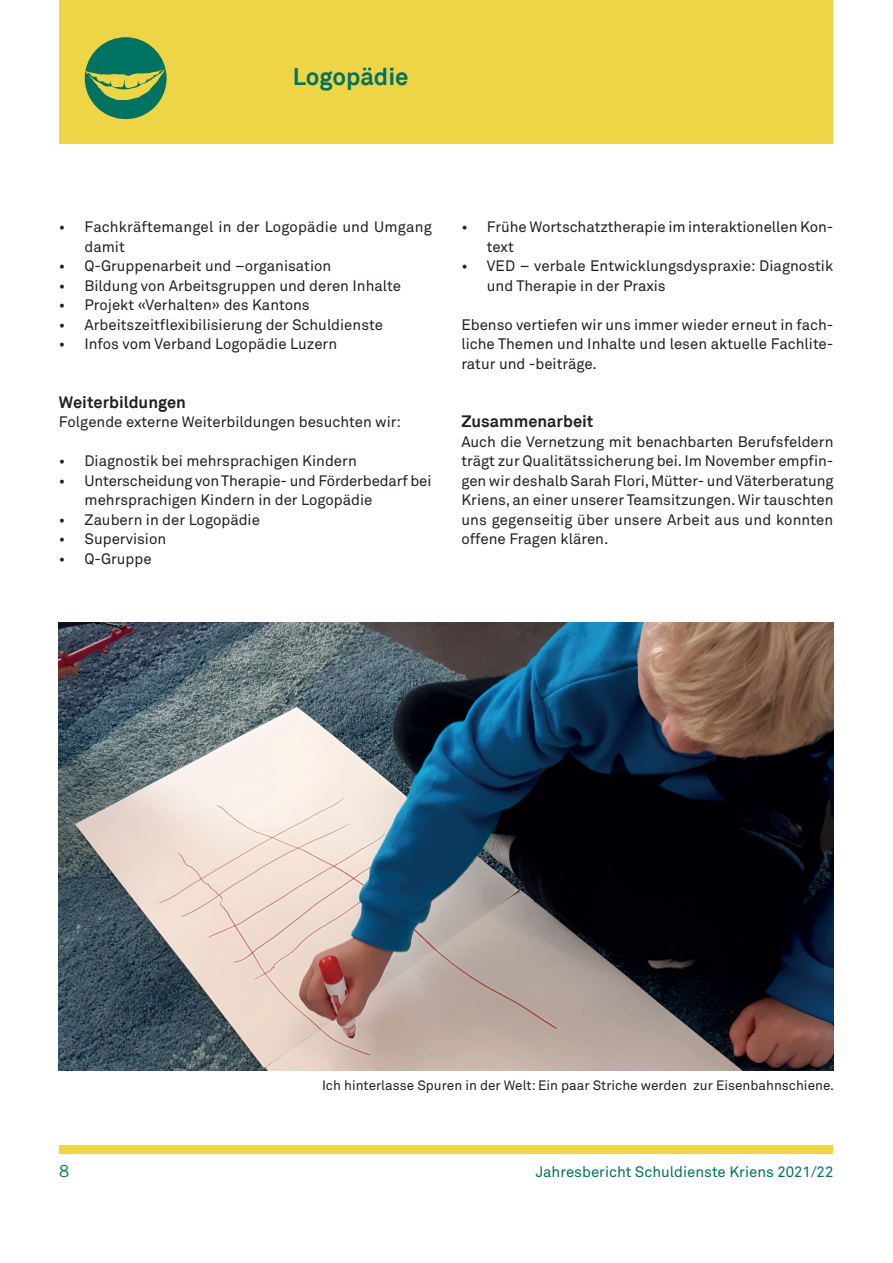
<style>
.page{position:relative;width:893px;height:1263px;background:#fff}
.page>*{position:absolute;margin:0;border:0;box-sizing:border-box;transform-origin:0 0}
.seitentitel{font:700 24px "Akkurat";color:#007261}
.zwischentitel{font:700 16.5px "Akkurat";color:#231f20}
.t1{font:16.5px "Trade Gothic LT Std";color:#007261}
.fliesstext_zweispalt{font:15px/19.5px "Akkurat";color:#231f20}
.t2{font:15px "Akkurat";color:#007261}
.Bildlegende{font:13.5px "Akkurat";color:#231f20}
</style>
<div class="page">
<div style="left:60px;top:1145px;width:773px;height:9px;background:#eed546"></div>
<div style="left:60px;top:0;width:773px;height:144px;background:#eed546"></div>
<svg style="left:85px;top:37px;width:82px;height:82px"></svg>
<img style="left:59px;top:622px;width:774px;height:449px">
<p class="seitentitel" style="left:293px;top:62px;width:117px">Logopädie</p>
<p class="fliesstext_zweispalt" style="left:84px;top:218px;width:349px;text-indent:-26px">• Fachkräftemangel in der Logopädie und Umgang damit</p>
<p class="fliesstext_zweispalt" style="left:59px;top:257px;width:274px">• Q-Gruppenarbeit und –organisation</p>
<p class="fliesstext_zweispalt" style="left:59px;top:276px;width:344px">• Bildung von Arbeitsgruppen und deren Inhalte</p>
<p class="fliesstext_zweispalt" style="left:59px;top:296px;width:252px">• Projekt «Verhalten» des Kantons</p>
<p class="fliesstext_zweispalt" style="left:59px;top:315px;width:325px">• Arbeitszeitflexibilisierung der Schuldienste</p>
<p class="fliesstext_zweispalt" style="left:59px;top:335px;width:280px">• Infos vom Verband Logopädie Luzern</p>
<p class="zwischentitel" style="left:59px;top:391px;width:128px">Weiterbildungen</p>
<p class="fliesstext_zweispalt" style="left:59px;top:413px;width:344px">Folgende externe Weiterbildungen besuchten wir:</p>
<p class="fliesstext_zweispalt" style="left:59px;top:452px;width:299px">• Diagnostik bei mehrsprachigen Kindern</p>
<p class="fliesstext_zweispalt" style="left:84px;top:471px;width:348px;text-indent:-26px">• Unterscheidung von Therapie- und Förderbedarf bei mehrsprachigen Kindern in der Logopädie</p>
<p class="fliesstext_zweispalt" style="left:59px;top:510px;width:202px">• Zaubern in der Logopädie</p>
<p class="fliesstext_zweispalt" style="left:59px;top:530px;width:109px">• Supervision</p>
<p class="fliesstext_zweispalt" style="left:59px;top:549px;width:94px">• Q-Gruppe</p>
<p class="fliesstext_zweispalt" style="left:487px;top:218px;width:348px;text-indent:-26px">• Frühe Wortschatztherapie im interaktionellen Kon&shy;text</p>
<p class="fliesstext_zweispalt" style="left:487px;top:257px;width:348px;text-indent:-26px">• VED – verbale Entwicklungsdyspraxie: Diagnostik und Therapie in der Praxis</p>
<p class="fliesstext_zweispalt" style="left:461px;top:315px;width:374px;text-align:justify">Ebenso vertiefen wir uns immer wieder erneut in fach&shy;liche Themen und Inhalte und lesen aktuelle Fachlite&shy;ratur und -beiträge.</p>
<p class="zwischentitel" style="left:461px;top:411px;width:134px">Zusammenarbeit</p>
<p class="fliesstext_zweispalt" style="left:461px;top:432px;width:374px;text-align:justify">Auch die Vernetzung mit benachbarten Berufsfeldern trägt zur Qualitätssicherung bei. Im November empfin&shy;gen wir deshalb Sarah Flori, Mütter- und Väterberatung Kriens, an einer unserer Teamsitzungen. Wir tauschten uns gegenseitig über unsere Arbeit aus und konnten offene Fragen klären.</p>
<p class="Bildlegende" style="left:322px;top:1077px;width:514px">Ich hinterlasse Spuren in der Welt: Ein paar Striche werden zur Eisenbahnschiene.</p>
<p class="t1" style="left:59px;top:1161px;width:12px">8</p>
<p class="t2" style="left:536px;top:1163px;width:299px">Jahresbericht Schuldienste Kriens 2021/22</p>
</div>
